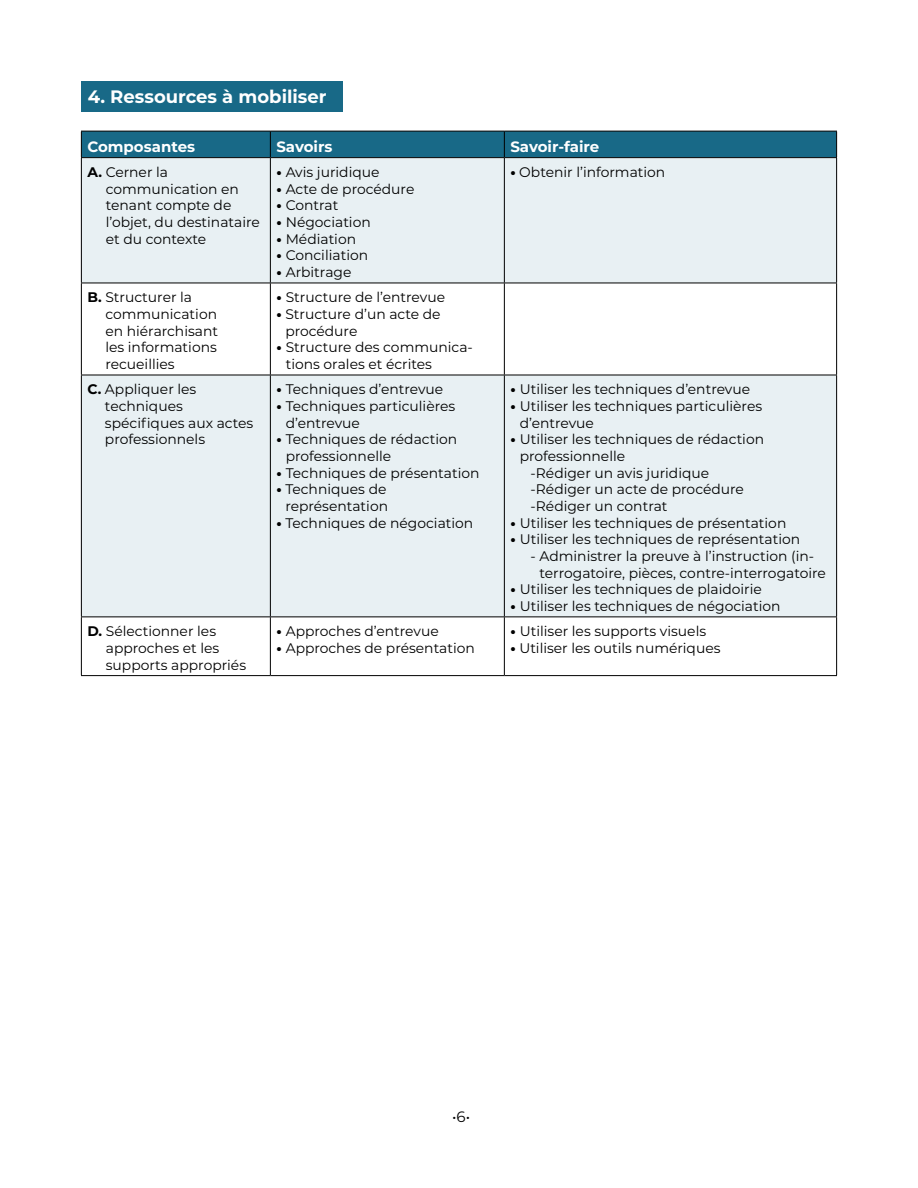
<style>
.page{position:relative;width:918px;height:1188px;background:#fff}
.page>*{position:absolute;margin:0;border:0;box-sizing:border-box;transform-origin:0 0}
.t1{font:700 18px "Montserrat";color:#fff}
.t2{font:700 15px "Montserrat";color:#fff}
.t3{font:15px "Montserrat";color:#000}
.t4{font:13.8px/16.6px "Montserrat";color:#000}
.s1{font-weight:700}
.s2{font-weight:800}
</style>
<div class="page">
<div style="left:81px;top:81px;width:261px;height:30px;background:#186987"></div>
<svg style="left:82px;top:158px;width:754px;height:459px;fill:#e8f0f3"></svg>
<div style="left:81px;top:131px;width:756px;height:26px;background:#186987"></div>
<hr style="left:81px;top:157px;width:189px;height:1px;background:#000">
<hr style="left:81px;top:158px;width:1px;height:125px;background:#000">
<hr style="left:270px;top:157px;width:234px;height:1px;background:#000">
<hr style="left:270px;top:158px;width:1px;height:125px;background:#000">
<hr style="left:504px;top:157px;width:333px;height:1px;background:#000">
<hr style="left:504px;top:158px;width:1px;height:125px;background:#000">
<hr style="left:836px;top:158px;width:1px;height:125px;background:#000">
<hr style="left:81px;top:283px;width:189px;height:1px;background:#000">
<hr style="left:81px;top:283px;width:1px;height:92px;background:#000">
<hr style="left:270px;top:283px;width:234px;height:1px;background:#000">
<hr style="left:270px;top:283px;width:1px;height:92px;background:#000">
<hr style="left:504px;top:283px;width:333px;height:1px;background:#000">
<hr style="left:504px;top:283px;width:1px;height:92px;background:#000">
<hr style="left:836px;top:283px;width:1px;height:92px;background:#000">
<hr style="left:81px;top:375px;width:189px;height:1px;background:#000">
<hr style="left:81px;top:375px;width:1px;height:242px;background:#000">
<hr style="left:270px;top:375px;width:234px;height:1px;background:#000">
<hr style="left:270px;top:375px;width:1px;height:242px;background:#000">
<hr style="left:504px;top:375px;width:333px;height:1px;background:#000">
<hr style="left:504px;top:375px;width:1px;height:242px;background:#000">
<hr style="left:836px;top:375px;width:1px;height:242px;background:#000">
<hr style="left:81px;top:617px;width:189px;height:1px;background:#000">
<hr style="left:81px;top:617px;width:1px;height:58px;background:#000">
<hr style="left:270px;top:617px;width:234px;height:1px;background:#000">
<hr style="left:270px;top:617px;width:1px;height:58px;background:#000">
<hr style="left:504px;top:617px;width:333px;height:1px;background:#000">
<hr style="left:504px;top:617px;width:1px;height:58px;background:#000">
<hr style="left:836px;top:617px;width:1px;height:58px;background:#000">
<hr style="left:81px;top:675px;width:189px;height:1px;background:#000">
<hr style="left:270px;top:675px;width:234px;height:1px;background:#000">
<hr style="left:504px;top:675px;width:333px;height:1px;background:#000">
<h1 class="t1" style="left:88px;top:84px;width:240px">4. Ressources à mobiliser</h1>
<p class="t2" style="left:87px;top:135px;width:109px">Composantes</p>
<p class="t2" style="left:276px;top:135px;width:58px">Savoirs</p>
<p class="t2" style="left:510px;top:135px;width:91px">Savoir-faire</p>
<p class="t4" style="left:106px;top:163px;width:156px;text-indent:-18px"><span class="s1">A.</span> Cerner la communication en tenant compte de l’objet, du destinataire et du contexte</p>
<p class="t4" style="left:276px;top:163px;width:105px"><span class="s2">•</span> Avis juridique</p>
<p class="t4" style="left:510px;top:163px;width:156px"><span class="s2">•</span> Obtenir l’information</p>
<p class="t4" style="left:276px;top:180px;width:140px"><span class="s2">•</span> Acte de procédure</p>
<p class="t4" style="left:276px;top:197px;width:63px"><span class="s2">•</span> Contrat</p>
<p class="t4" style="left:276px;top:213px;width:96px"><span class="s2">•</span> Négociation</p>
<p class="t4" style="left:276px;top:230px;width:81px"><span class="s2">•</span> Médiation</p>
<p class="t4" style="left:276px;top:247px;width:93px"><span class="s2">•</span> Conciliation</p>
<p class="t4" style="left:276px;top:263px;width:77px"><span class="s2">•</span> Arbitrage</p>
<p class="t4" style="left:105px;top:289px;width:114px;text-indent:-18px"><span class="s1">B.</span> Structurer la communication en hiérarchisant les informations recueillies</p>
<p class="t4" style="left:276px;top:289px;width:170px"><span class="s2">•</span> Structure de l’entrevue</p>
<p class="t4" style="left:285px;top:305px;width:157px;text-indent:-9px"><span class="s2">•</span> Structure d’un acte de procédure</p>
<p class="t4" style="left:286px;top:339px;width:189px;text-indent:-9px"><span class="s2">•</span> Structure des communica&shy;tions orales et écrites</p>
<p class="t4" style="left:105px;top:381px;width:150px;text-indent:-18px"><span class="s1">C.</span> Appliquer les techniques spécifiques aux actes professionnels</p>
<p class="t4" style="left:276px;top:381px;width:168px"><span class="s2">•</span> Techniques d’entrevue</p>
<p class="t4" style="left:286px;top:397px;width:171px;text-indent:-9px"><span class="s2">•</span> Techniques particulières d’entrevue</p>
<p class="t4" style="left:286px;top:431px;width:173px;text-indent:-9px"><span class="s2">•</span> Techniques de rédaction professionnelle</p>
<p class="t4" style="left:276px;top:464px;width:205px"><span class="s2">•</span> Techniques de présentation</p>
<p class="t4" style="left:276px;top:481px;width:113px;text-align:right"><span class="s2">•</span> Techniques de représentation</p>
<p class="t4" style="left:276px;top:514px;width:198px"><span class="s2">•</span> Techniques de négociation</p>
<p class="t4" style="left:106px;top:623px;width:142px;text-indent:-18px"><span class="s1">D.</span> Sélectionner les approches et les supports appropriés</p>
<p class="t4" style="left:276px;top:623px;width:164px"><span class="s2">•</span> Approches d’entrevue</p>
<p class="t4" style="left:276px;top:639px;width:200px"><span class="s2">•</span> Approches de présentation</p>
<p class="t4" style="left:510px;top:381px;width:241px"><span class="s2">•</span> Utiliser les techniques d’entrevue</p>
<p class="t4" style="left:520px;top:397px;width:244px;text-indent:-9px"><span class="s2">•</span> Utiliser les techniques particulières d’entrevue</p>
<p class="t4" style="left:510px;top:431px;width:255px"><span class="s2">•</span> Utiliser les techniques de rédaction</p>
<p class="t4" style="left:520px;top:447px;width:107px">professionnelle</p>
<p class="t4" style="left:531px;top:464px;width:180px">-Rédiger un avis juridique</p>
<p class="t4" style="left:531px;top:481px;width:215px">-Rédiger un acte de procédure</p>
<p class="t4" style="left:531px;top:497px;width:138px">-Rédiger un contrat</p>
<p class="t4" style="left:510px;top:514px;width:278px"><span class="s2">•</span> Utiliser les techniques de présentation</p>
<p class="t4" style="left:510px;top:531px;width:291px"><span class="s2">•</span> Utiliser les techniques de représentation</p>
<p class="t4" style="left:540px;top:547px;width:288px;text-indent:-9px">- Administrer la preuve à l’instruction (in&shy;terrogatoire, pièces, contre-interrogatoire</p>
<p class="t4" style="left:510px;top:581px;width:253px"><span class="s2">•</span> Utiliser les techniques de plaidoirie</p>
<p class="t4" style="left:510px;top:597px;width:272px"><span class="s2">•</span> Utiliser les techniques de négociation</p>
<p class="t4" style="left:510px;top:623px;width:197px"><span class="s2">•</span> Utiliser les supports visuels</p>
<p class="t4" style="left:510px;top:639px;width:212px"><span class="s2">•</span> Utiliser les outils numériques</p>
<p class="t3" style="left:452px;top:1106px;width:20px">•6•</p>
</div>
